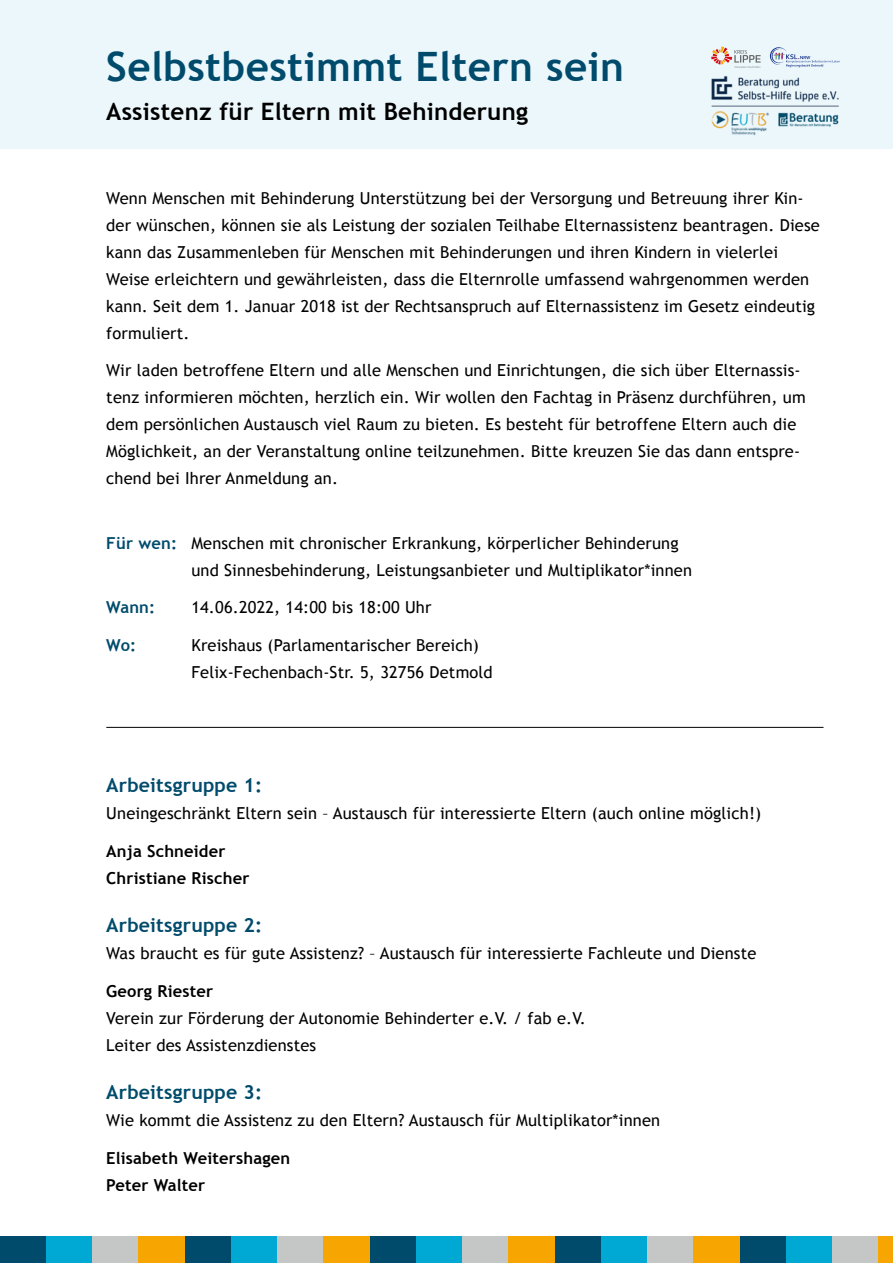
<style>
.page{position:relative;width:893px;height:1263px;background:#fff}
.page>*{position:absolute;margin:0;border:0;box-sizing:border-box;transform-origin:0 0}
.t1{font:700 40.5px "Trebuchet MS";letter-spacing:.01em;color:#004b6c}
.t2{font:700 24px "Trebuchet MS";letter-spacing:.01em;color:#000}
.t3{font:700 19.5px "Trebuchet MS";letter-spacing:.01em;color:#004b6c}
.t4{font:16.5px/27px "Trebuchet MS";letter-spacing:.01em;color:#000}
.t5{font:700 16.5px/27px "Trebuchet MS";letter-spacing:.01em;color:#000}
.t6{font:700 16.5px "Trebuchet MS";color:#004b6c}
.s1{font-weight:700;color:#004b6c}
</style>
<div class="page">
<div style="left:0;top:0;width:893px;height:149px;background:#ecf7fb"></div>
<hr style="left:106px;top:727px;width:717px;height:1px;background:#000">
<div style="left:0;top:1236px;width:46px;height:27px;background:#004b6c"></div>
<div style="left:46px;top:1236px;width:46px;height:27px;background:#00a9d3"></div>
<div style="left:92px;top:1236px;width:47px;height:27px;background:#c5c6c6"></div>
<div style="left:139px;top:1236px;width:46px;height:27px;background:#f7a500"></div>
<div style="left:185px;top:1236px;width:46px;height:27px;background:#004b6c"></div>
<div style="left:231px;top:1236px;width:46px;height:27px;background:#00a9d3"></div>
<div style="left:277px;top:1236px;width:47px;height:27px;background:#c5c6c6"></div>
<div style="left:324px;top:1236px;width:46px;height:27px;background:#f7a500"></div>
<div style="left:370px;top:1236px;width:46px;height:27px;background:#004b6c"></div>
<div style="left:416px;top:1236px;width:46px;height:27px;background:#00a9d3"></div>
<div style="left:462px;top:1236px;width:47px;height:27px;background:#c5c6c6"></div>
<div style="left:509px;top:1236px;width:46px;height:27px;background:#f7a500"></div>
<div style="left:555px;top:1236px;width:46px;height:27px;background:#004b6c"></div>
<div style="left:601px;top:1236px;width:46px;height:27px;background:#00a9d3"></div>
<div style="left:647px;top:1236px;width:47px;height:27px;background:#c5c6c6"></div>
<div style="left:694px;top:1236px;width:46px;height:27px;background:#f7a500"></div>
<div style="left:740px;top:1236px;width:46px;height:27px;background:#004b6c"></div>
<div style="left:786px;top:1236px;width:46px;height:27px;background:#00a9d3"></div>
<div style="left:832px;top:1236px;width:47px;height:27px;background:#c5c6c6"></div>
<div style="left:879px;top:1236px;width:14px;height:27px;background:#f7a500"></div>
<svg style="left:769px;top:47px;width:71px;height:20px"></svg>
<img style="left:711px;top:76px;width:128px;height:59px">
<svg style="left:711px;top:47px;width:50px;height:21px"></svg>
<h1 class="t1" style="left:106px;top:42px;width:519px">Selbstbestimmt Eltern sein</h1>
<h2 class="t2" style="left:106px;top:97px;width:423px">Assistenz für Eltern mit Behinderung</h2>
<p class="t4" style="left:106px;top:184px;width:715px">Wenn Menschen mit Behinderung Unterstützung bei der Versorgung und Betreuung ihrer Kin&shy;der wünschen, können sie als Leistung der sozialen Teilhabe Elternassistenz beantragen. Diese kann das Zusammenleben für Menschen mit Behinderungen und ihren Kindern in vielerlei Weise erleichtern und gewährleisten, dass die Elternrolle umfassend wahrgenommen werden kann. Seit dem 1. Januar 2018 ist der Rechtsanspruch auf Elternassistenz im Gesetz eindeutig formuliert.</p>
<p class="t4" style="left:106px;top:357px;width:701px">Wir laden betroffene Eltern und alle Menschen und Einrichtungen, die sich über Elternassis&shy;tenz informieren möchten, herzlich ein. Wir wollen den Fachtag in Präsenz durchführen, um dem persönlichen Austausch viel Raum zu bieten. Es besteht für betroffene Eltern auch die Möglichkeit, an der Veranstaltung online teilzunehmen. Bitte kreuzen Sie das dann entspre&shy;chend bei Ihrer Anmeldung an.</p>
<p class="t4" style="left:191px;top:530px;width:502px;text-indent:-85px"><span class="s1">Für wen:</span> Menschen mit chronischer Erkrankung, körperlicher Behinderung und Sinnesbehinderung, Leistungsanbieter und Multiplikator*innen</p>
<p class="t6" style="left:106px;top:597px;width:50px">Wann:</p>
<p class="t4" style="left:191px;top:594px;width:242px">14.06.2022, 14:00 bis 18:00 Uhr</p>
<p class="t6" style="left:106px;top:635px;width:32px">Wo:</p>
<p class="t4" style="left:191px;top:632px;width:303px">Kreishaus (Parlamentarischer Bereich)<br>Felix-Fechenbach-Str. 5, 32756 Detmold</p>
<p class="t3" style="left:106px;top:773px;width:158px">Arbeitsgruppe 1:</p>
<p class="t4" style="left:106px;top:800px;width:656px">Uneingeschränkt Eltern sein – Austausch für interessierte Eltern (auch online möglich!)</p>
<p class="t5" style="left:106px;top:838px;width:145px">Anja Schneider<br>Christiane Rischer</p>
<p class="t3" style="left:106px;top:913px;width:158px">Arbeitsgruppe 2:</p>
<p class="t4" style="left:106px;top:940px;width:652px">Was braucht es für gute Assistenz? – Austausch für interessierte Fachleute und Dienste</p>
<p class="t5" style="left:106px;top:977px;width:108px">Georg Riester</p>
<p class="t4" style="left:106px;top:1005px;width:481px">Verein zur Förderung der Autonomie Behinderter e.V. / fab e.V.<br>Leiter des Assistenzdienstes</p>
<p class="t3" style="left:106px;top:1080px;width:158px">Arbeitsgruppe 3:</p>
<p class="t4" style="left:106px;top:1107px;width:555px">Wie kommt die Assistenz zu den Eltern? Austausch für Multiplikator*innen</p>
<p class="t5" style="left:106px;top:1144px;width:185px">Elisabeth Weitershagen<br>Peter Walter</p>
</div>
